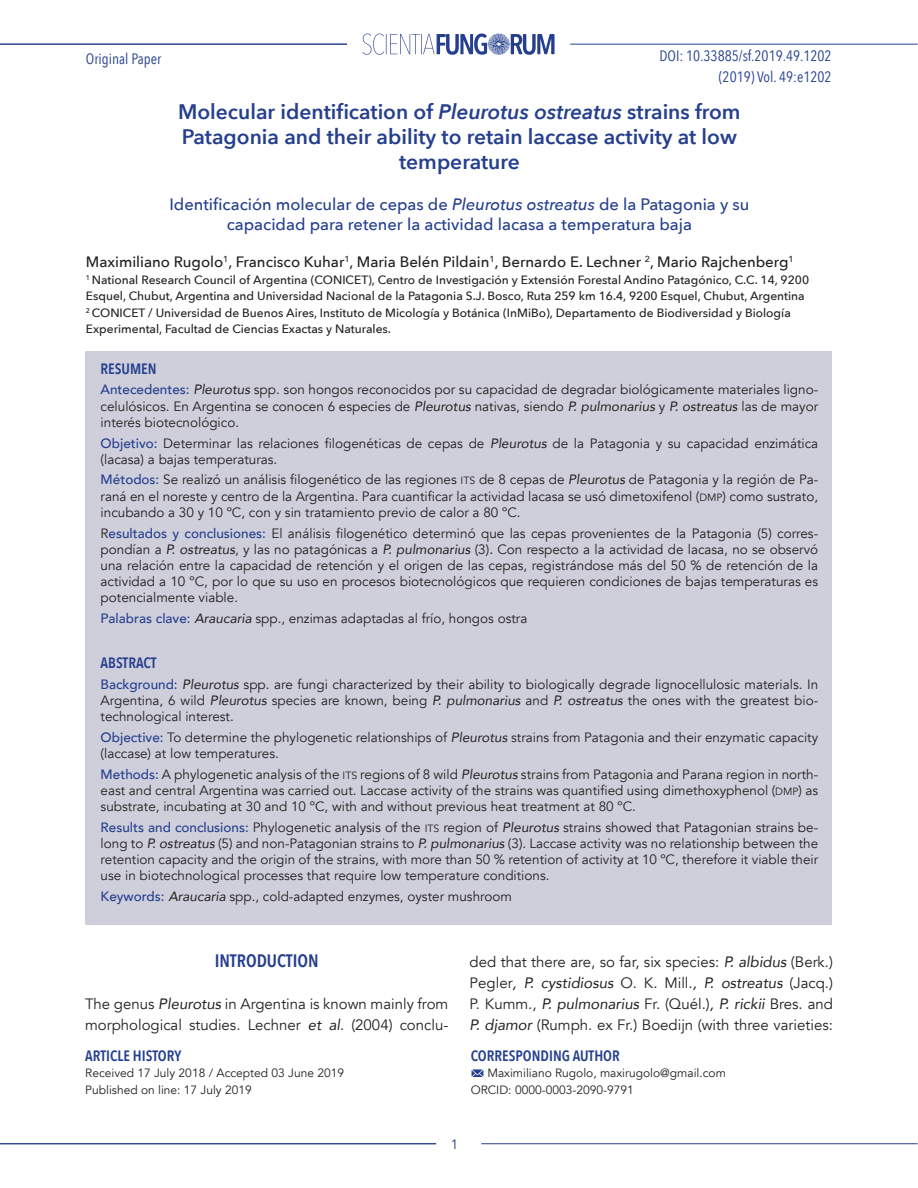
<style>
.page{position:relative;width:918px;height:1188px;background:#fff}
.page>*{position:absolute;margin:0;border:0;box-sizing:border-box;transform-origin:0 0}
.TITULO{font:600 21px/25.2px "Avenir Next";color:#253f8e;text-align:center}
.SUB_1{font:600 18px "Avenir Next Condensed";color:#253f8e}
.TITULO_EN_INGLES{font:500 16.5px/19.8px "Avenir Next";color:#253f8e;text-align:center}
.CUERPO_DE_TEXTO{font:15px/21px "Avenir";color:#231f20}
.AUTORES{font:500 15px "Avenir Next";color:#231f20}
.CUERPO_DE_TEXTO-2{font:15px "Avenir Next Condensed";color:#253f8e}
.TITULO_RESUMEN{font:600 15px "Avenir Next Condensed";color:#253f8e}
.RESUMEN{font:13.5px/16.2px "Avenir";color:#231f20;text-align:justify}
.RESUMEN-2{font:13.5px/16.2px "Avenir";color:#222;text-align:justify}
.t1{font:13.5px "Avenir";color:#253f8e}
.ADSCRIPCION{font:500 12px/16.5px "Avenir Next";color:#231f20}
.RECIBIDO_ACEPTADO_AU{font:12px "Avenir";color:#231f20}
.CORRESPONDENCIA{font:12px "Avenir";color:#231f20}
.s1{font-style:italic}
.s2{font-weight:500;color:#253f8e}
.s3{font-size:10.5px}
.s4{font-style:italic;color:#231f20}
.s5{color:#231f20}
.s6{font-size:10.5px;color:#231f20}
</style>
<div class="page">
<svg style="left:363px;top:33px;width:192px;height:22px"></svg>
<hr style="left:570px;top:44px;width:348px;height:1px;background:#253f8e">
<hr style="left:481px;top:1143px;width:437px;height:1px;background:#253f8e">
<svg style="left:472px;top:1069px;width:11px;height:8px"></svg>
<hr style="left:0;top:44px;width:347px;height:1px;background:#253f8e">
<hr style="left:0;top:1143px;width:436px;height:1px;background:#253f8e">
<div style="left:85px;top:352px;width:747px;height:573px;background:#cfcfdb"></div>
<p class="CUERPO_DE_TEXTO-2" style="left:659px;top:43px;width:174px">DOI: 10.33885/sf.2019.49.1202</p>
<p class="CUERPO_DE_TEXTO-2" style="left:719px;top:64px;width:114px">(2019) Vol. 49:e1202</p>
<p class="TITULO" style="left:178px;top:98px;width:564px">Molecular identification of <span class="s1">Pleurotus ostreatus</span> strains from<br>Patagonia and their ability to retain laccase activity at low temperature</p>
<p class="TITULO_EN_INGLES" style="left:169px;top:194px;width:581px">Identificación molecular de cepas de <span class="s1">Pleurotus ostreatus</span> de la Patagonia y su capacidad para retener la actividad lacasa a temperatura baja</p>
<p class="AUTORES" style="left:86px;top:249px;width:709px">Maximiliano Rugolo<sup>1</sup>, Francisco Kuhar<sup>1</sup>, Maria Belén Pildain<sup>1</sup>, Bernardo E. Lechner <sup>2</sup>, Mario Rajchenberg<sup>1</sup></p>
<p class="ADSCRIPCION" style="left:86px;top:271px;width:725px"><sup>1</sup> National Research Council of Argentina (CONICET), Centro de Investigación y Extensión Forestal Andino Patagónico, C.C. 14, 9200<br>Esquel, Chubut, Argentina and Universidad Nacional de la Patagonia S.J. Bosco, Ruta 259 km 16.4, 9200 Esquel, Chubut, Argentina</p>
<p class="ADSCRIPCION" style="left:86px;top:304px;width:706px"><sup>2</sup> CONICET / Universidad de Buenos Aires, Instituto de Micología y Botánica (InMiBo), Departamento de Biodiversidad y Biología<br>Experimental, Facultad de Ciencias Exactas y Naturales.</p>
<p class="TITULO_RESUMEN" style="left:101px;top:356px;width:57px">RESUMEN</p>
<p class="RESUMEN" style="left:101px;top:382px;width:719px"><span class="s2">Antecedentes:</span> <span class="s1">Pleurotus</span> spp. son hongos reconocidos por su capacidad de degradar biológicamente materiales ligno&shy;celulósicos. En Argentina se conocen 6 especies de <span class="s1">Pleurotus</span> nativas, siendo <span class="s1">P. pulmonarius</span> y <span class="s1">P. ostreatus</span> las de mayor interés biotecnológico.</p>
<p class="RESUMEN" style="left:101px;top:435px;width:719px"><span class="s2">Objetivo:</span> Determinar las relaciones filogenéticas de cepas de <span class="s1">Pleurotus</span> de la Patagonia y su capacidad enzimática (lacasa) a bajas temperaturas.</p>
<p class="RESUMEN" style="left:101px;top:472px;width:719px"><span class="s2">Métodos:</span> Se realizó un análisis filogenético de las regiones <span class="s3">ITS</span> de 8 cepas de <span class="s1">Pleurotus</span> de Patagonia y la región de Pa&shy;raná en el noreste y centro de la Argentina. Para cuantificar la actividad lacasa se usó dimetoxifenol (<span class="s3">DMP</span>) como sustrato, incubando a 30 y 10 ºC, con y sin tratamiento previo de calor a 80 ºC.</p>
<p class="RESUMEN" style="left:101px;top:525px;width:719px">R<span class="s2">esultados y conclusiones:</span> El análisis filogenético determinó que las cepas provenientes de la Patagonia (5) corres&shy;pondían a <span class="s1">P. ostreatus</span>, y las no patagónicas a <span class="s1">P. pulmonarius</span> (3)<span class="s1">.</span> Con respecto a la actividad de lacasa, no se observó una relación entre la capacidad de retención y el origen de las cepas, registrándose más del 50 % de retención de la actividad a 10 ºC, por lo que su uso en procesos biotecnológicos que requieren condiciones de bajas temperaturas es potencialmente viable.</p>
<p class="RESUMEN" style="left:101px;top:611px;width:428px"><span class="s2">Palabras clave:</span> <span class="s1">Araucaria</span> spp., enzimas adaptadas al frío, hongos ostra</p>
<p class="TITULO_RESUMEN" style="left:101px;top:650px;width:57px">ABSTRACT</p>
<p class="RESUMEN-2" style="left:101px;top:676px;width:719px"><span class="s2">Background:</span> <span class="s4">Pleurotus</span> <span class="s5">spp. are fungi characterized by their ability to biologically degrade</span> lignocellulosic materials. In Argentina, 6 wild <span class="s1">Pleurotus</span> species are known, being <span class="s1">P. pulmonarius</span> and <span class="s1">P. ostreatus</span> the ones with the greatest bio&shy;technological interest.</p>
<p class="RESUMEN-2" style="left:101px;top:729px;width:719px"><span class="s2">Objective:</span> <span class="s5">T</span>o determine the phylogenetic relationships of <span class="s1">Pleurotus</span> strains from Patagonia and their enzymatic capacity (laccase) at low temperatures.</p>
<p class="RESUMEN-2" style="left:101px;top:766px;width:719px"><span class="s2">Methods:</span> A phylogenetic analysis of the <span class="s3">ITS</span> regions of 8 wild <span class="s1">Pleurotus</span> strains from Patagonia and Parana region in north&shy;east and central Argentina was carried out. Laccase activity of the strains was quantified using dimethoxyphenol (<span class="s3">DMP</span>) as substrate, incubating at 30 and 10 ºC, with and without previous heat treatment at 80 ºC.</p>
<p class="RESUMEN-2" style="left:101px;top:819px;width:719px"><span class="s2">Results and conclusions:</span> <span class="s5">Phylogenetic analysis of the</span> <span class="s6">ITS</span> <span class="s5">region of</span> <span class="s4">Pleurotus</span> <span class="s5">strains showed that Patagonian strains be&shy;long to</span> <span class="s4">P. ostreatus</span> <span class="s5">(5) and non-Patagonian strains to</span> <span class="s4">P. pulmonarius</span> <span class="s5">(3).</span> Laccase activity was no relationship between the retention capacity and the origin of the strains, with more than 50 % retention of activity at 10 ºC, therefore it viable their use in biotechnological processes that require low temperature conditions.</p>
<p class="RESUMEN" style="left:101px;top:889px;width:413px"><span class="s2">Keywords:</span> <span class="s1">Araucaria</span> spp., cold-adapted enzymes, oyster mushroom</p>
<p class="CUERPO_DE_TEXTO-2" style="left:86px;top:46px;width:77px">Original Paper</p>
<p class="SUB_1" style="left:215px;top:945px;width:106px">INTRODUCTION</p>
<p class="CUERPO_DE_TEXTO" style="left:85px;top:994px;width:365px">The genus <span class="s1">Pleurotus</span> in Argentina is known mainly from morphological studies. Lechner <span class="s1">et al</span>. (2004) conclu-</p>
<p class="TITULO_RESUMEN" style="left:85px;top:1042px;width:98px">ARTICLE HISTORY</p>
<p class="RECIBIDO_ACEPTADO_AU" style="left:85px;top:1066px;width:260px">Received 17 July 2018 / Accepted 03 June 2019</p>
<p class="RECIBIDO_ACEPTADO_AU" style="left:85px;top:1082px;width:168px">Published on line: 17 July 2019</p>
<p class="CUERPO_DE_TEXTO" style="left:470px;top:952px;width:365px;text-align:justify">ded that there are, so far, six species: <span class="s1">P. albidus</span> (Berk.)<br>Pegler<span class="s1">, P. cystidiosus</span> O. K. Mill.<span class="s1">, P. ostreatus</span> (Jacq.)<br>P. Kumm., <span class="s1">P. pulmonarius</span> Fr. (Quél.)<span class="s1">, P. rickii</span> Bres. and <span class="s1">P. djamor</span> (Rumph. ex Fr.) Boedijn (with three varieties:</p>
<p class="TITULO_RESUMEN" style="left:471px;top:1042px;width:151px">CORRESPONDING AUTHOR</p>
<p class="CORRESPONDENCIA" style="left:487px;top:1066px;width:240px">Maximiliano Rugolo, maxirugolo@gmail.com</p>
<p class="RECIBIDO_ACEPTADO_AU" style="left:471px;top:1082px;width:165px">ORCID: 0000-0003-2090-9791</p>
<p class="t1" style="left:451px;top:1136px;width:9px">1</p>
</div>
